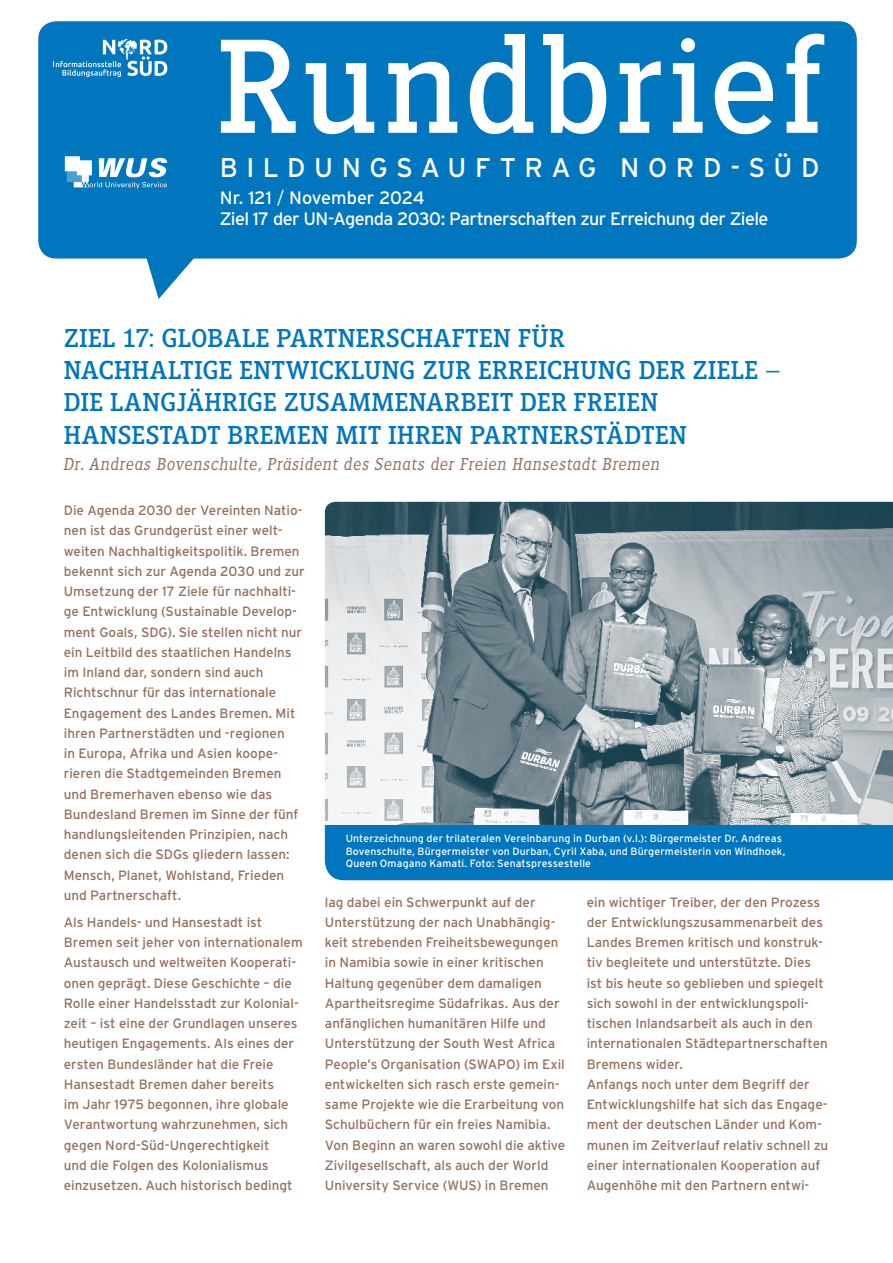
<style>
.page{position:relative;width:893px;height:1263px;background:#fff}
.page>*{position:absolute;margin:0;border:0;box-sizing:border-box;transform-origin:0 0}
.t1{font:139.5px "Siseriff LT Std";color:#fff}
.t2{font:27px/32.4px "Siseriff LT Std";letter-spacing:.01em;color:#0076bf}
.t3{font:27px "Interstate";letter-spacing:.315em;color:#fff}
.t4{font:18px/21px "Interstate";letter-spacing:-.035em;color:#fff}
.t5{font:italic 300 18px "Siseriff LT Std";letter-spacing:.03em;color:#94705d}
.t6{font:13.5px/20.2px "Interstate";color:#94705d}
.t7{font:10.5px/12.6px "Interstate";letter-spacing:.01em;color:#fff}
.s1{font-weight:300}
</style>
<div class="page">
<div style="left:38px;top:21px;width:819px;height:238px;background:#0076bf;border-radius:18px"></div>
<svg style="left:145px;top:258px;width:55px;height:41px"></svg>
<svg style="left:65px;top:156px;width:102px;height:33px"></svg>
<svg style="left:53px;top:39px;width:114px;height:38px"></svg>
<img style="left:325px;top:502px;width:568px;height:323px">
<div style="left:325px;top:825px;width:568px;height:55px;background:#0076bf"></div>
<h1 class="t1" style="left:217px;top:10px;width:609px">RUNDBRIEF</h1>
<h2 class="t3" style="left:220px;top:152px;width:601px">Bildungsauftrag N ord-Süd</h2>
<h3 class="t4" style="left:220px;top:187px;width:550px">N r. 121 <span class="s1">/</span> November 2024<br>Ziel 17 der UN -Agenda 2030: Partnerschaften zur Erreichung der Ziele</h3>
<h2 class="t2" style="left:64px;top:321px;width:719px">ZIEL 17: GLOBALE PARTNERSCHAFTEN FÜR<br>NACHHALTIGE ENTWICKLUNG ZUR ERREICHUNG DER ZIELE – DIE LANGJÄHRIGE ZUSAMMENARBEIT DER FREIEN HANSESTADT BREMEN MIT IHREN PARTNERSTÄDTEN</h2>
<h3 class="t5" style="left:64px;top:453px;width:598px">Dr. Andreas Bovenschulte, Präsident des Senats der Freien Hansestadt Bremen</h3>
<p class="t6" style="left:64px;top:500px;width:243px">Die Agenda 2030 der Vereinten Natio&shy;nen ist das Grundgerüst einer welt&shy;weiten Nachhaltigkeitspolitik. Bremen bekennt sich zur Agenda 2030 und zur U msetzung der 17 Ziele für nachhalti&shy;ge Entwicklung (Sustainable Develop&shy;ment Goals, SDG</p>
<p class="t6" style="left:64px;top:622px;width:240px;text-indent:104px">). Sie stellen nicht nur ein Leitbild des staatlichen Handelns im I nland dar, sondern sind auch<br>Richtschnur für das internationale<br>Engagement des Landes Bremen. Mit ihren Partnerstädten und -regionen<br>in Europa, Afrika und Asien koope&shy;rieren die Stadtgemeinden Bremen und Bremerhaven ebenso wie das<br>Bundesland Bremen im Sinne der fünf handlungsleitenden Prinzipien, nach denen sich die SDG</p>
<p class="t6" style="left:64px;top:844px;width:227px;text-indent:119px">s gliedern lassen:<br>Mensch, Planet, Wohlstand, Frieden und Partnerschaft.</p>
<p class="t6" style="left:64px;top:912px;width:241px">Als Handels- und Hansestadt ist Bremen seit jeher von internationalem Austausch und weltweiten Kooperati&shy;onen geprägt. Diese Geschichte – die Rolle einer Handelsstadt zur Kolonial&shy;zeit – ist eine der Grundlagen unseres heutigen Engagements. Als eines der ersten Bundesländer hat die Freie Hansestadt Bremen daher bereits<br>im Jahr 1975 begonnen, ihre globale Verantwortung wahrzunehmen, sich gegen Nord-Süd-U ngerechtigkeit<br>und die Folgen des Kolonialismus einzusetzen. Auch historisch bedingt</p>
<p class="t7" style="left:346px;top:832px;width:441px">U nterzeichnung der trilateralen Vereinbarung in Durban (v.l.): Bürgermeister Dr. Andreas<br>Bovenschulte, Bürgermeister von Durban, Cyril Xaba, und Bürgermeisterin von Windhoek,<br>Queen Omagano Kamati. Foto: Senatspressestelle</p>
<p class="t6" style="left:325px;top:892px;width:242px">lag dabei ein Schwerpunkt auf der<br>U nterstützung der nach U nabhängig&shy;keit strebenden Freiheitsbewegungen in Namibia sowie in einer kritischen Haltung gegenüber dem damaligen Apartheitsregime Südafrikas. Aus der anfänglichen humanitären Hilfe und<br>U nterstützung der South West Africa People’s Organisation (SWAPO) im Exil entwickelten sich rasch erste gemein&shy;same Projekte wie die Erarbeitung von Schulbüchern für ein freies Namibia.<br>Von Beginn an waren sowohl die aktive Zivilgesellschaft, als auch der World<br>U niversity Service (WUS) in Bremen</p>
<p class="t6" style="left:587px;top:892px;width:243px">ein wichtiger Treiber, der den Prozess der Entwicklungszusammenarbeit des Landes Bremen kritisch und konstruk&shy;tiv begleitete und unterstützte. Dies ist bis heute so geblieben und spiegelt sich sowohl in der entwicklungspoli&shy;tischen I nlandsarbeit als auch in den internationalen Städtepartnerschaften Bremens wider.<br>Anfangs noch unter dem Begriff der Entwicklungshilfe hat sich das Engage&shy;ment der deutschen Länder und Kom&shy;munen im Zeitverlauf relativ schnell zu einer internationalen Kooperation auf Augenhöhe mit den Partnern entwi-</p>
</div>
